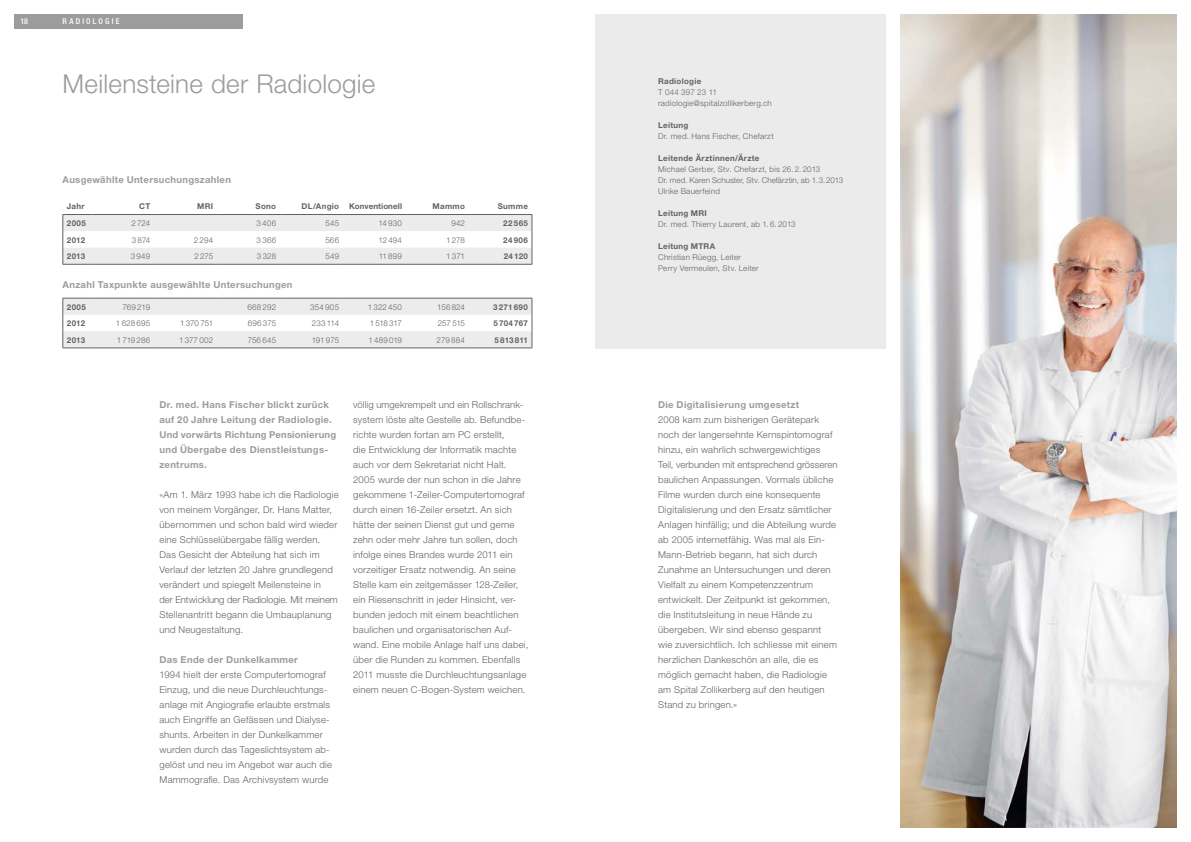
<style>
.page{position:relative;width:1191px;height:842px;background:#fff}
.page>*{position:absolute;margin:0;border:0;box-sizing:border-box;transform-origin:0 0}
.t1{font:300 26px "Helvetica Neue";letter-spacing:.01em;color:#9c9c9d}
.t2{font:300 9.5px/15px "Helvetica Neue";letter-spacing:.025em;color:#626261}
.t3{font:700 9.5px/15px "Helvetica Neue";letter-spacing:.03em;color:#9c9c9d}
.t4{font:300 8px/11px "Helvetica Neue";letter-spacing:.025em;color:#626261}
.t5{font:700 8px "Helvetica Neue";letter-spacing:.035em;color:#626261}
.t6{font:700 8px "Helvetica Neue";letter-spacing:.01em;color:#626261}
.t7{font:500 condensed 8px "Helvetica Neue";letter-spacing:.27em;color:#fff}
.t8{font:700 8px "Helvetica Neue";letter-spacing:.055em;color:#626261}
</style>
<div class="page">
<div style="left:14px;top:14px;width:228px;height:14px;background:#9c9c9d"></div>
<img style="left:900px;top:14px;width:276px;height:814px">
<div style="left:595px;top:14px;width:291px;height:334px;background:#ebebeb"></div>
<svg style="left:63px;top:298px;width:470px;height:51px"></svg>
<hr style="left:91px;top:348px;width:63px;height:1px;background:#626261">
<hr style="left:154px;top:348px;width:63px;height:1px;background:#626261">
<hr style="left:217px;top:348px;width:63px;height:1px;background:#626261">
<hr style="left:280px;top:348px;width:63px;height:1px;background:#626261">
<hr style="left:343px;top:348px;width:63px;height:1px;background:#626261">
<hr style="left:406px;top:348px;width:63px;height:1px;background:#626261">
<hr style="left:469px;top:348px;width:63px;height:1px;background:#626261">
<svg style="left:63px;top:214px;width:470px;height:51px"></svg>
<hr style="left:91px;top:264px;width:63px;height:1px;background:#626261">
<hr style="left:154px;top:264px;width:63px;height:1px;background:#626261">
<hr style="left:217px;top:264px;width:63px;height:1px;background:#626261">
<hr style="left:280px;top:264px;width:63px;height:1px;background:#626261">
<hr style="left:343px;top:264px;width:63px;height:1px;background:#626261">
<hr style="left:406px;top:264px;width:63px;height:1px;background:#626261">
<hr style="left:469px;top:264px;width:63px;height:1px;background:#626261">
<p class="t7" style="left:21px;top:17px;width:9px">18</p>
<p class="t7" style="left:63px;top:17px;width:58px">RADIOLOGIE</p>
<h1 class="t1" style="left:63px;top:68px;width:314px">Meilensteine der Radiologie</h1>
<p class="t3" style="left:63px;top:172px;width:170px">Ausgewählte Untersuchungszahlen</p>
<p class="t5" style="left:67px;top:201px;width:19px">Jahr</p>
<p class="t5" style="left:139px;top:201px;width:13px">CT</p>
<p class="t5" style="left:197px;top:201px;width:17px">MRI</p>
<p class="t5" style="left:255px;top:201px;width:22px">Sono</p>
<p class="t5" style="left:301px;top:201px;width:39px">DL/Angio</p>
<p class="t6" style="left:349px;top:201px;width:54px">Konventionell</p>
<p class="t5" style="left:432px;top:201px;width:34px">Mammo</p>
<p class="t5" style="left:497px;top:201px;width:32px">Summe</p>
<p class="t5" style="left:67px;top:218px;width:21px">2005</p>
<p class="t4" style="left:131px;top:218px;width:20px">2 724</p>
<p class="t4" style="left:257px;top:218px;width:21px">3 406</p>
<p class="t4" style="left:325px;top:218px;width:15px">545</p>
<p class="t4" style="left:378px;top:218px;width:25px">14 930</p>
<p class="t4" style="left:451px;top:218px;width:15px">942</p>
<p class="t5" style="left:503px;top:218px;width:26px">22565</p>
<p class="t5" style="left:67px;top:235px;width:20px">2012</p>
<p class="t4" style="left:132px;top:234px;width:20px">3 874</p>
<p class="t4" style="left:194px;top:234px;width:21px">2 294</p>
<p class="t4" style="left:257px;top:234px;width:21px">3 366</p>
<p class="t4" style="left:325px;top:234px;width:15px">566</p>
<p class="t4" style="left:378px;top:234px;width:25px">12 494</p>
<p class="t4" style="left:446px;top:234px;width:20px">1 278</p>
<p class="t5" style="left:503px;top:235px;width:26px">24906</p>
<p class="t5" style="left:67px;top:251px;width:20px">2013</p>
<p class="t4" style="left:131px;top:250px;width:21px">3 949</p>
<p class="t4" style="left:194px;top:250px;width:20px">2 275</p>
<p class="t4" style="left:257px;top:250px;width:21px">3 328</p>
<p class="t4" style="left:325px;top:250px;width:15px">549</p>
<p class="t4" style="left:379px;top:250px;width:25px">11 899</p>
<p class="t4" style="left:446px;top:250px;width:20px">1 371</p>
<p class="t5" style="left:504px;top:251px;width:26px">24 120</p>
<p class="t3" style="left:63px;top:277px;width:231px">Anzahl Taxpunkte ausgewählte Untersuchungen</p>
<p class="t5" style="left:67px;top:302px;width:21px">2005</p>
<p class="t4" style="left:123px;top:301px;width:29px">769 219</p>
<p class="t4" style="left:247px;top:301px;width:30px">668 292</p>
<p class="t4" style="left:310px;top:301px;width:30px">354 905</p>
<p class="t4" style="left:368px;top:301px;width:36px">1 322 450</p>
<p class="t4" style="left:437px;top:301px;width:29px">156 824</p>
<p class="t8" style="left:493px;top:302px;width:36px">3271690</p>
<p class="t5" style="left:67px;top:318px;width:20px">2012</p>
<p class="t4" style="left:116px;top:318px;width:36px">1 628 695</p>
<p class="t4" style="left:180px;top:318px;width:35px">1 370 751</p>
<p class="t4" style="left:248px;top:318px;width:30px">696 375</p>
<p class="t4" style="left:312px;top:318px;width:29px">233 114</p>
<p class="t4" style="left:370px;top:318px;width:34px">1 518 317</p>
<p class="t4" style="left:438px;top:318px;width:29px">257 515</p>
<p class="t5" style="left:493px;top:318px;width:36px">5 704 767</p>
<p class="t5" style="left:67px;top:335px;width:20px">2013</p>
<p class="t4" style="left:117px;top:334px;width:35px">1 719 286</p>
<p class="t4" style="left:179px;top:334px;width:36px">1 377 002</p>
<p class="t4" style="left:248px;top:334px;width:30px">756 645</p>
<p class="t4" style="left:312px;top:334px;width:29px">191 975</p>
<p class="t4" style="left:368px;top:334px;width:35px">1 489 019</p>
<p class="t4" style="left:436px;top:334px;width:30px">279 884</p>
<p class="t5" style="left:494px;top:335px;width:35px">5 813 811</p>
<p class="t5" style="left:658px;top:77px;width:45px">Radiologie</p>
<p class="t4" style="left:658px;top:87px;width:115px">T 044 397 23 11 radiologie@spitalzollikerberg.ch</p>
<p class="t5" style="left:658px;top:121px;width:32px">Leitung</p>
<p class="t4" style="left:658px;top:131px;width:117px">Dr. med. Hans Fischer, Chefarzt</p>
<p class="t5" style="left:658px;top:154px;width:103px">Leitende Ärztinnen/Ärzte</p>
<p class="t4" style="left:658px;top:164px;width:186px">Michael Gerber, Stv. Chefarzt, bis 26. 2. 2013<br>Dr. med. Karen Schuster, Stv. Chefärztin, ab 1.3.2013<br>Ulrike Bauerfeind</p>
<p class="t5" style="left:658px;top:209px;width:50px">Leitung MRI</p>
<p class="t4" style="left:658px;top:219px;width:139px">Dr. med. Thierry Laurent, ab 1. 6. 2013</p>
<p class="t5" style="left:658px;top:242px;width:59px">Leitung MTRA</p>
<p class="t4" style="left:658px;top:252px;width:102px">Christian Rüegg, Leiter<br>Perry Vermeulen, Stv. Leiter</p>
<p class="t3" style="left:159px;top:397px;width:178px">Dr. med. Hans Fischer blickt zurück auf 20 Jahre Leitung der Radiologie.<br>Und vorwärts Richtung Pensionierung und Übergabe des Dienstleistungs&shy;zentrums.</p>
<p class="t2" style="left:159px;top:487px;width:181px">«Am 1. März 1993 habe ich die Radiologie von meinem Vorgänger, Dr. Hans Matter, übernommen und schon bald wird wieder eine Schlüsselübergabe fällig werden.<br>Das Gesicht der Abteilung hat sich im Verlauf der letzten 20 Jahre grundlegend verändert und spiegelt Meilensteine in<br>der Entwicklung der Radiologie. Mit meinem Stellenantritt begann die Umbauplanung und Neugestaltung.</p>
<p class="t3" style="left:159px;top:652px;width:140px">Das Ende der Dunkelkammer</p>
<p class="t2" style="left:159px;top:667px;width:174px">1994 hielt der erste Computertomograf Einzug, und die neue Durchleuchtungs&shy;anlage mit Angiografie erlaubte erstmals auch Eingriffe an Gefässen und Dialyse&shy;shunts. Arbeiten in der Dunkelkammer wurden durch das Tageslichtsystem ab&shy;gelöst und neu im Angebot war auch die Mammografie. Das Archivsystem wurde</p>
<p class="t2" style="left:353px;top:397px;width:177px">völlig umgekrempelt und ein Rollschrank&shy;system löste alte Gestelle ab. Befundbe&shy;richte wurden fortan am PC erstellt,<br>die Entwicklung der Informatik machte auch vor dem Sekretariat nicht Halt.<br>2005 wurde der nun schon in die Jahre gekommene 1-Zeiler-Computertomograf durch einen 16-Zeiler ersetzt. An sich hätte der seinen Dienst gut und gerne zehn oder mehr Jahre tun sollen, doch infolge eines Brandes wurde 2011 ein vorzeitiger Ersatz notwendig. An seine Stelle kam ein zeitgemässer 128-Zeiler, ein Riesenschritt in jeder Hinsicht, ver&shy;bunden jedoch mit einem beachtlichen baulichen und organisatorischen Auf&shy;wand. Eine mobile Anlage half uns dabei, über die Runden zu kommen. Ebenfalls 2011 musste die Durchleuchtungsanlage einem neuen C-Bogen-System weichen.</p>
<p class="t3" style="left:658px;top:397px;width:143px">Die Digitalisierung umgesetzt</p>
<p class="t2" style="left:658px;top:412px;width:181px">2008 kam zum bisherigen Gerätepark noch der langersehnte Kernspintomograf hinzu, ein wahrlich schwergewichtiges Teil, verbunden mit entsprechend grösseren baulichen Anpassungen. Vormals übliche Filme wurden durch eine konsequente Digitalisierung und den Ersatz sämtlicher Anlagen hinfällig; und die Abteilung wurde ab 2005 internetfähig. Was mal als Ein-Mann-Betrieb begann, hat sich durch Zunahme an Untersuchungen und deren Vielfalt zu einem Kompetenzzentrum entwickelt. Der Zeitpunkt ist gekommen, die Institutsleitung in neue Hände zu übergeben. Wir sind ebenso gespannt wie zuversichtlich. Ich schliesse mit einem herzlichen Dankeschön an alle, die es möglich gemacht haben, die Radiologie am Spital Zollikerberg auf den heutigen Stand zu bringen.»</p>
</div>
